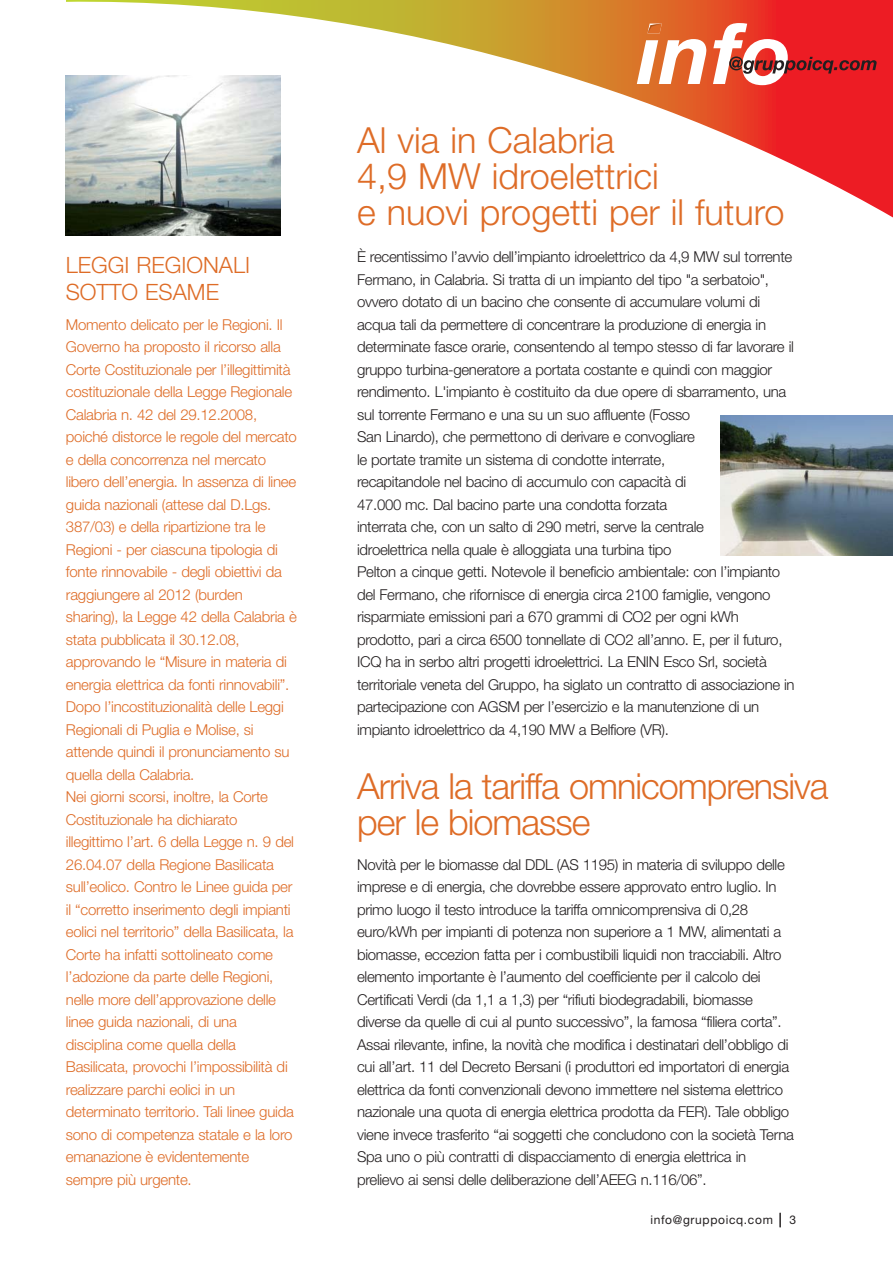
<style>
.page{position:relative;width:893px;height:1263px;background:#fff}
.page>*{position:absolute;margin:0;border:0;box-sizing:border-box;transform-origin:0 0}
.t1{font:300 36px/36px "Helvetica Neue";color:#de6c27}
.t2{font:300 36px/36px "Helvetica Neue";letter-spacing:-.03em;color:#de6c27}
.t3{font:300 22.5px/27px "Helvetica Neue";color:#de6c27}
.t4{font:300 15px/22.5px "Helvetica Neue";letter-spacing:-.02em;color:#231f20}
.t5{font:300 15px/22.5px "Helvetica Neue";letter-spacing:-.015em;color:#de6c27}
.t6{font:12px "Helvetica Neue";letter-spacing:.055em;color:#231f20}
</style>
<div class="page">
<svg style="left:65px;top:0;width:827px;height:231px"></svg>
<svg style="left:636px;top:24px;width:70px;height:60px"></svg>
<svg style="left:713px;top:23px;width:163px;height:62px"></svg>
<div style="left:0;top:0;width:66px;height:25px;background:#fff"></div>
<svg style="left:779px;top:1213px;width:1px;height:14px"></svg>
<img style="left:720px;top:416px;width:172px;height:139px">
<img style="left:66px;top:76px;width:214px;height:159px">
<h2 class="t3" style="left:66px;top:253px;width:186px">LEGGI REGIONALI<br>SOTTO ESAME</h2>
<p class="t5" style="left:66px;top:314px;width:232px">Momento delicato per le Regioni. Il Governo ha proposto il ricorso alla Corte Costituzionale per l’illegittimità costituzionale della Legge Regionale Calabria n. 42 del 29.12.2008, poiché distorce le regole del mercato e della concorrenza nel mercato libero dell’energia. In assenza di linee guida nazionali (attese dal D.Lgs.<br>387/03) e della ripartizione tra le Regioni - per ciascuna tipologia di fonte rinnovabile - degli obiettivi da raggiungere al 2012 (burden sharing), la Legge 42 della Calabria è stata pubblicata il 30.12.08, approvando le “Misure in materia di energia elettrica da fonti rinnovabili”.<br>Dopo l’incostituzionalità delle Leggi Regionali di Puglia e Molise, si attende quindi il pronunciamento su quella della Calabria.<br>Nei giorni scorsi, inoltre, la Corte Costituzionale ha dichiarato illegittimo l’art. 6 della Legge n. 9 del 26.04.07 della Regione Basilicata sull’eolico. Contro le Linee guida per il “corretto inserimento degli impianti eolici nel territorio” della Basilicata, la Corte ha infatti sottolineato come l’adozione da parte delle Regioni, nelle more dell’approvazione delle linee guida nazionali, di una disciplina come quella della Basilicata, provochi l’impossibilità di realizzare parchi eolici in un determinato territorio. Tali linee guida sono di competenza statale e la loro emanazione è evidentemente sempre più urgente.</p>
<h1 class="t1" style="left:357px;top:126px;width:429px">Al via in Calabria<br>4,9 MW idroelettrici<br>e nuovi progetti per il futuro</h1>
<p class="t4" style="left:357px;top:247px;width:439px">È recentissimo l’avvio dell’impianto idroelettrico da 4,9 MW sul torrente Fermano, in Calabria. Si tratta di un impianto del tipo "a serbatoio", ovvero dotato di un bacino che consente di accumulare volumi di acqua tali da permettere di concentrare la produzione di energia in determinate fasce orarie, consentendo al tempo stesso di far lavorare il gruppo turbina-generatore a portata costante e quindi con maggior rendimento. L'impianto è costituito da due opere di sbarramento, una sul torrente Fermano e una su un suo affluente (Fosso<br>San Linardo), che permettono di derivare e convogliare<br>le portate tramite un sistema di condotte interrate,<br>recapitandole nel bacino di accumulo con capacità di<br>47.000 mc. Dal bacino parte una condotta forzata<br>interrata che, con un salto di 290 metri, serve la centrale<br>idroelettrica nella quale è alloggiata una turbina tipo<br>Pelton a cinque getti. Notevole il beneficio ambientale: con l’impianto del Fermano, che rifornisce di energia circa 2100 famiglie, vengono risparmiate emissioni pari a 670 grammi di CO2 per ogni kWh prodotto, pari a circa 6500 tonnellate di CO2 all’anno. E, per il futuro, ICQ ha in serbo altri progetti idroelettrici. La ENIN Esco Srl, società territoriale veneta del Gruppo, ha siglato un contratto di associazione in partecipazione con AGSM per l’esercizio e la manutenzione di un impianto idroelettrico da 4,190 MW a Belfiore (VR).</p>
<h1 class="t2" style="left:357px;top:772px;width:473px">Arriva la tariffa omnicomprensiva per le biomasse</h1>
<p class="t4" style="left:357px;top:854px;width:438px">Novità per le biomasse dal DDL (AS 1195) in materia di sviluppo delle imprese e di energia, che dovrebbe essere approvato entro luglio. In primo luogo il testo introduce la tariffa omnicomprensiva di 0,28 euro/kWh per impianti di potenza non superiore a 1 MW, alimentati a biomasse, eccezion fatta per i combustibili liquidi non tracciabili. Altro elemento importante è l’aumento del coefficiente per il calcolo dei Certificati Verdi (da 1,1 a 1,3) per “rifiuti biodegradabili, biomasse diverse da quelle di cui al punto successivo”, la famosa “filiera corta”.<br>Assai rilevante, infine, la novità che modifica i destinatari dell’obbligo di cui all’art. 11 del Decreto Bersani (i produttori ed importatori di energia elettrica da fonti convenzionali devono immettere nel sistema elettrico nazionale una quota di energia elettrica prodotta da FER). Tale obbligo viene invece trasferito “ai soggetti che concludono con la società Terna Spa uno o più contratti di dispacciamento di energia elettrica in prelievo ai sensi delle deliberazione dell’AEEG n.116/06”.</p>
<p class="t6" style="left:650px;top:1215px;width:124px">info@gruppoicq.com</p>
<p class="t6" style="left:789px;top:1215px;width:8px">3</p>
</div>
